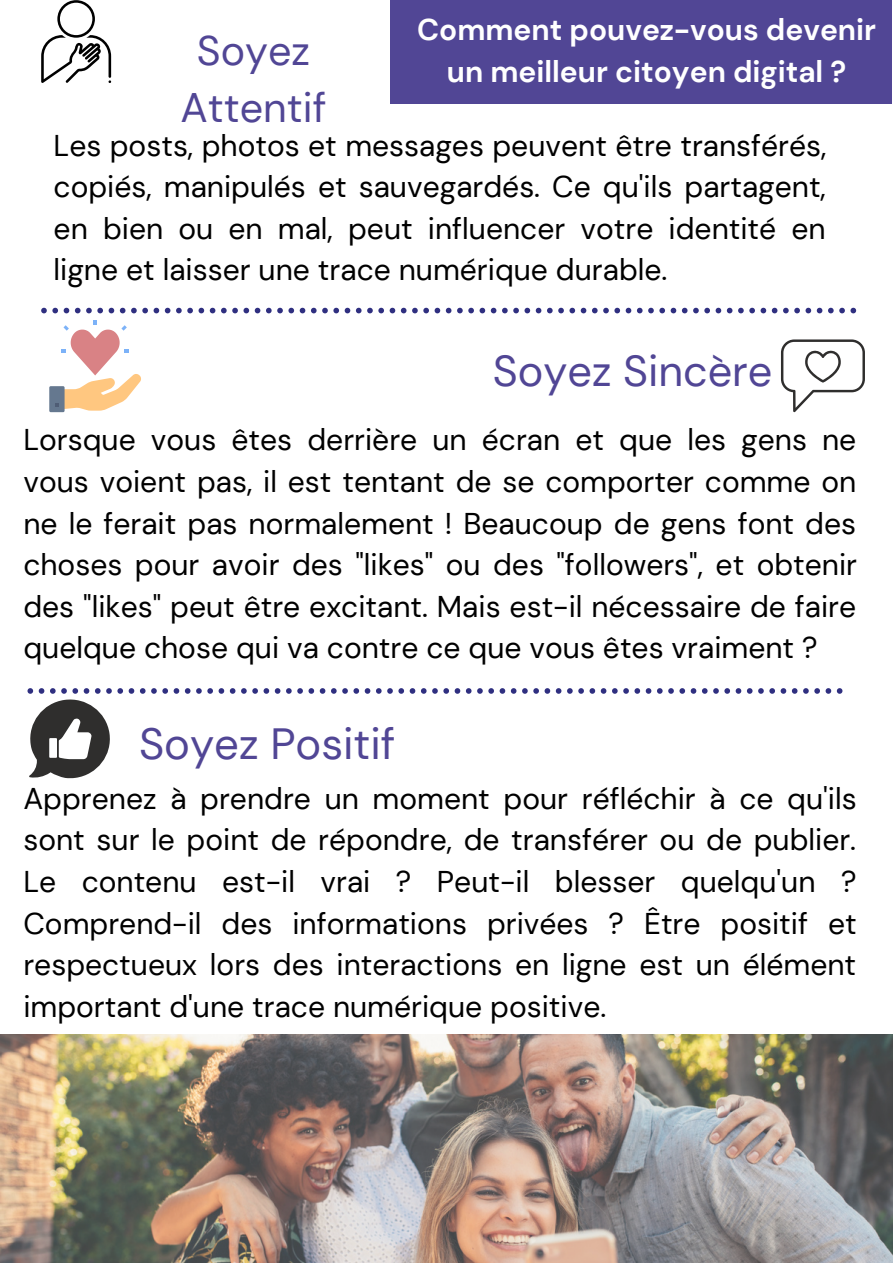
<style>
.page{position:relative;width:893px;height:1264px;background:#fff}
.page>*{position:absolute;margin:0;border:0;box-sizing:border-box;transform-origin:0 0}
.t1{font:43.65px "DM Sans";color:#514695}
.t2{font:43.2px "DM Sans";color:#514695}
.t3{font:41.25px/57.3px "DM Sans";color:#514695;text-align:center}
.t4{font:30px/41.5px "DM Sans";color:#000;text-align:justify}
.t5{font:700 30px/41.5px "DM Sans";color:#fff;text-align:center}
</style>
<div class="page">
<svg style="left:41px;top:308px;width:815px;height:5px"></svg>
<img style="left:0;top:1034px;width:892px;height:228px">
<svg style="left:41px;top:0;width:70px;height:83px"></svg>
<svg style="left:781px;top:339px;width:83px;height:73px"></svg>
<svg style="left:27px;top:688px;width:815px;height:90px"></svg>
<svg style="left:49px;top:320px;width:92px;height:92px"></svg>
<div style="left:390px;top:0;width:502px;height:103px;background:#514695"></div>
<h3 class="t3" style="left:180px;top:22px;width:147px">Soyez<br>Attentif</h3>
<p class="t5" style="left:417px;top:9px;width:460px">Comment pouvez-vous devenir un meilleur citoyen digital ?</p>
<p class="t4" style="left:54px;top:124px;width:774px">Les posts, photos et messages peuvent être transférés, copiés, manipulés et sauvegardés. Ce qu'ils partagent, en bien ou en mal, peut influencer votre identité en ligne et laisser une trace numérique durable.</p>
<h2 class="t2" style="left:493px;top:343px;width:281px">Soyez Sincère</h2>
<p class="t4" style="left:23px;top:419px;width:835px">Lorsque vous êtes derrière un écran et que les gens ne vous voient pas, il est tentant de se comporter comme on ne le ferait pas normalement ! Beaucoup de gens font des choses pour avoir des "likes" ou des "followers", et obtenir des "likes" peut être excitant. Mais est-il nécessaire de faire quelque chose qui va contre ce que vous êtes vraiment ?</p>
<h1 class="t1" style="left:139px;top:715px;width:258px">Soyez Positif</h1>
<p class="t4" style="left:23px;top:777px;width:834px">Apprenez à prendre un moment pour réfléchir à ce qu'ils sont sur le point de répondre, de transférer ou de publier.<br>Le contenu est-il vrai ? Peut-il blesser quelqu'un ?<br>Comprend-il des informations privées ? Être positif et respectueux lors des interactions en ligne est un élément important d'une trace numérique positive.</p>
</div>
